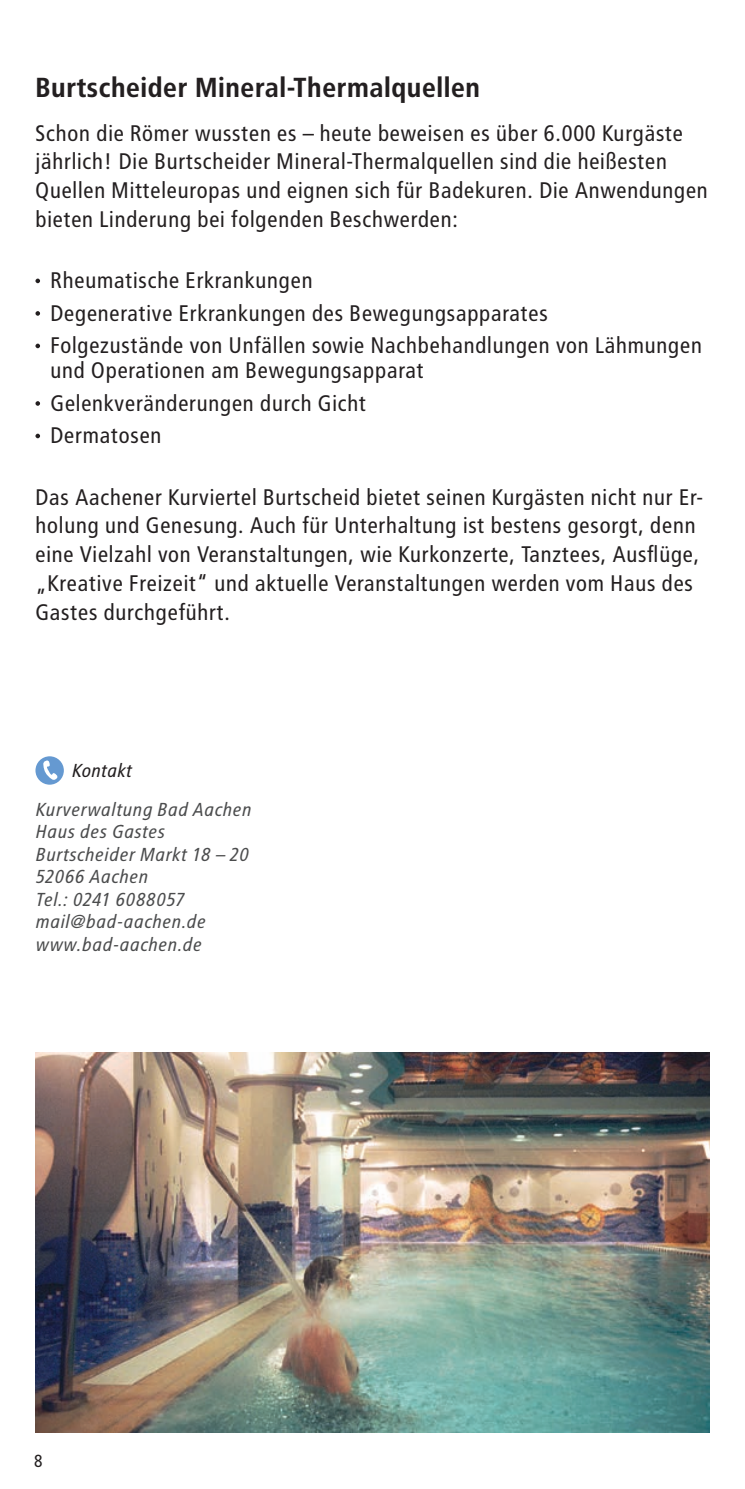
<style>
.page{position:relative;width:745px;height:1489px;background:#fff}
.page>*{position:absolute;margin:0;border:0;box-sizing:border-box;transform-origin:0 0}
.t1{font:700 27.5px "Transit";color:#231f20}
.t2{font:22.5px/28.8px "Transit";color:#231f20}
.t3{font:italic 18.75px/22.5px "Transit";letter-spacing:.015em;color:#4b4c4d}
.t4{font:italic 18.75px "Transit";color:#231f20}
.t5{font:17.5px "Transit";color:#231f20}
</style>
<div class="page">
<svg style="left:35px;top:278px;width:5px;height:5px"></svg>
<svg style="left:35px;top:311px;width:5px;height:5px"></svg>
<svg style="left:35px;top:343px;width:5px;height:5px"></svg>
<svg style="left:35px;top:401px;width:5px;height:5px"></svg>
<svg style="left:35px;top:433px;width:5px;height:5px"></svg>
<img style="left:35px;top:1052px;width:674px;height:379px">
<div style="left:35px;top:756px;width:29px;height:28px;background:#6599d1;border-radius:50%"></div>
<svg style="left:43px;top:760px;width:15px;height:20px"></svg>
<p class="t1" style="left:35px;top:71px;width:446px">Burtscheider Mineral-Thermalquellen</p>
<p class="t2" style="left:35px;top:119px;width:674px">Schon die Römer wussten es – heute beweisen es über 6.000 Kurgäste jährlich! Die Burtscheider Mineral-Thermalquellen sind die heißesten Quellen Mitteleuropas und eignen sich für Badekuren. Die Anwendungen bieten Linderung bei folgenden Beschwerden:</p>
<p class="t2" style="left:50px;top:264px;width:653px;line-height:32.5px">Rheumatische Erkrankungen<br>Degenerative Erkrankungen des Bewegungsapparates<br>Folgezustände von Unfällen sowie Nachbehandlungen von Lähmungen</p>
<p class="t2" style="left:50px;top:354px;width:375px;line-height:32.5px">und Operationen am Bewegungsapparat<br>Gelenkveränderungen durch Gicht<br>Dermatosen</p>
<p class="t2" style="left:35px;top:482px;width:669px">Das Aachener Kurviertel Burtscheid bietet seinen Kurgästen nicht nur Er&shy;holung und Genesung. Auch für Unterhaltung ist bestens gesorgt, denn eine Vielzahl von Veranstaltungen, wie Kurkonzerte, Tanztees, Ausflüge, „Kreative Freizeit“ und aktuelle Veranstaltungen werden vom Haus des Gastes durchgeführt.</p>
<p class="t4" style="left:72px;top:759px;width:62px">Kontakt</p>
<p class="t3" style="left:35px;top:798px;width:217px">Kurverwaltung Bad Aachen<br>Haus des Gastes<br>Burtscheider Markt 18 – 20<br>52066 Aachen<br>Tel.: 0241 6088057 mail@bad-aachen.de www.bad-aachen.de</p>
<p class="t5" style="left:34px;top:1450px;width:11px">8</p>
</div>
